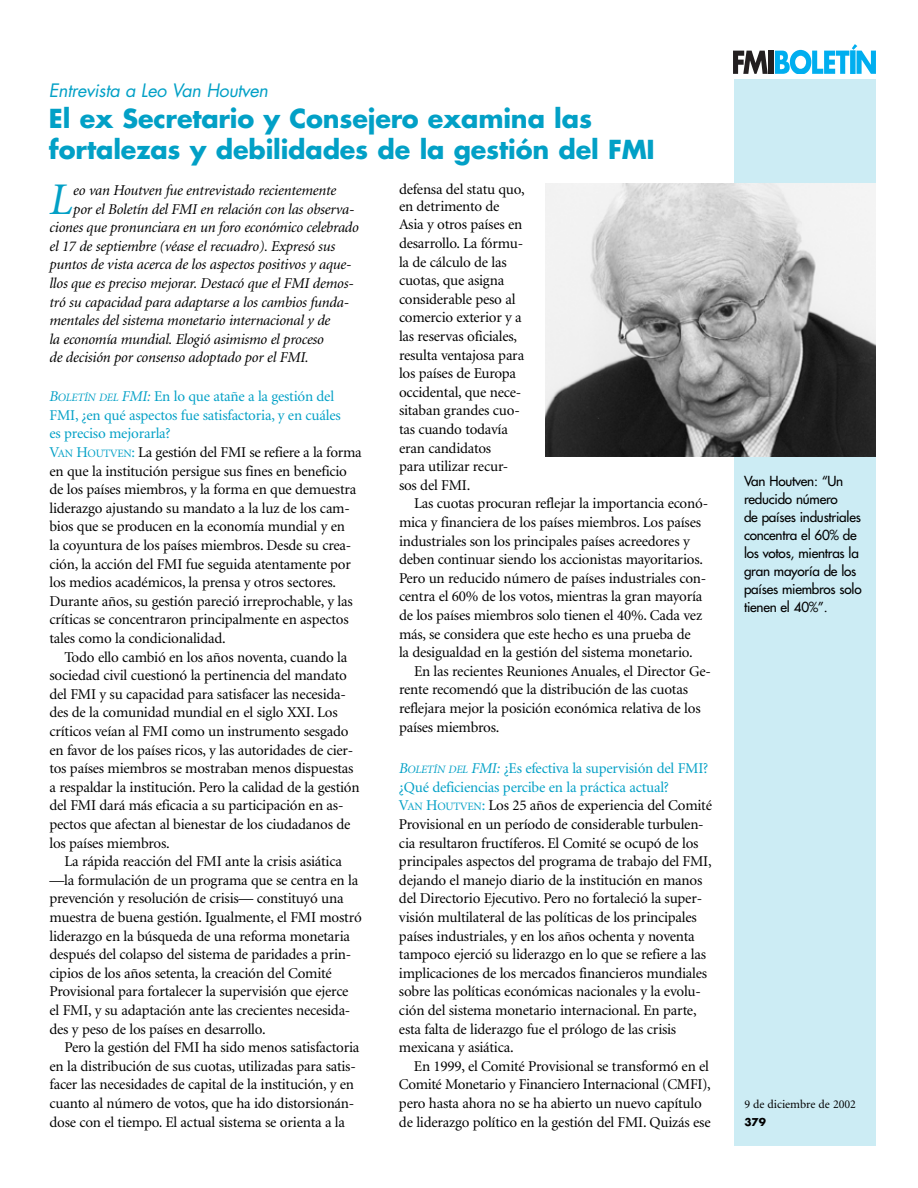
<style>
.page{position:relative;width:918px;height:1188px;background:#fff}
.page>*{position:absolute;margin:0;border:0;box-sizing:border-box;transform-origin:0 0}
.t1{font:italic 45.3px "Minion";color:#02a0c6}
.t2{font:700 25.5px/30.6px "Futura";letter-spacing:-.005em;color:#02a0c6}
.t3{font:italic 18px "Futura";letter-spacing:-.02em;color:#02a0c6}
.t4{font:15px/18.6px "Minion";letter-spacing:-.015em;color:#000}
.t5{font:italic 15px "Minion";letter-spacing:-.015em;color:#000}
.t6{font:13.5px/18px "Futura";letter-spacing:-.02em;color:#000}
.t7{font:12px "Minion";color:#000}
.t8{font:700 10.5px "Futura";color:#000}
.s1{font-style:italic;color:#02a0c6}
.s2{font-style:italic;font-size:11.25px;color:#02a0c6}
.s3{color:#02a0c6}
.s4{font-size:11.25px;color:#02a0c6}
</style>
<div class="page">
<svg style="left:733px;top:51px;width:35px;height:23px"></svg>
<div style="left:769px;top:51px;width:5px;height:23px;background:#231f20"></div>
<svg style="left:775px;top:44px;width:101px;height:30px"></svg>
<div style="left:734px;top:79px;width:142px;height:1067px;background:#ccecf4"></div>
<img style="left:546px;top:183px;width:330px;height:274px">
<p class="t3" style="left:49px;top:82px;width:221px">Entrevista a Leo Van Houtven</p>
<h2 class="t2" style="left:49px;top:105px;width:607px">El ex Secretario y Consejero examina las fortalezas y debilidades de la gestión del FMI</h2>
<h1 class="t1" style="left:50px;top:182px;width:25px">L</h1>
<p class="t5" style="left:73px;top:184px;width:264px">eo van Houtven fue entrevistado recientemente</p>
<p class="t5" style="left:73px;top:203px;width:283px">por el Boletín del FMI en relación con las observa-</p>
<p class="t5" style="left:50px;top:222px;width:311px">ciones que pronunciara en un foro económico celebrado</p>
<p class="t5" style="left:50px;top:240px;width:287px">el 17 de septiembre (véase el recuadro). Expresó sus</p>
<p class="t5" style="left:50px;top:259px;width:304px">puntos de vista acerca de los aspectos positivos y aque-</p>
<p class="t5" style="left:50px;top:277px;width:306px">llos que es preciso mejorar. Destacó que el FMI demos-</p>
<p class="t5" style="left:50px;top:296px;width:301px">tró su capacidad para adaptarse a los cambios funda-</p>
<p class="t5" style="left:50px;top:315px;width:282px">mentales del sistema monetario internacional y de</p>
<p class="t5" style="left:50px;top:333px;width:276px">la economía mundial. Elogió asimismo el proceso</p>
<p class="t5" style="left:50px;top:352px;width:261px">de decisión por consenso adoptado por el FMI.</p>
<p class="t4" style="left:49px;top:388px;width:314px"><span class="s1">B</span><span class="s2">OLETÍN DEL</span> <span class="s1">FMI:</span> <span class="s3">En lo que atañe a la gestión del FMI, ¿en qué aspectos fue satisfactoria, y en cuáles<br>es preciso mejorarla?<br>V</span><span class="s4">AN</span> <span class="s3">H</span><span class="s4">OUTVEN</span><span class="s3">:</span> La gestión del FMI se refiere a la forma en que la institución persigue sus fines en beneficio de los países miembros, y la forma en que demuestra liderazgo ajustando su mandato a la luz de los cam&shy;bios que se producen en la economía mundial y en<br>la coyuntura de los países miembros. Desde su crea&shy;ción, la acción del FMI fue seguida atentamente por los medios académicos, la prensa y otros sectores.<br>Durante años, su gestión pareció irreprochable, y las críticas se concentraron principalmente en aspectos tales como la condicionalidad.</p>
<p class="t4" style="left:49px;top:649px;width:312px;text-indent:15px">Todo ello cambió en los años noventa, cuando la sociedad civil cuestionó la pertinencia del mandato del FMI y su capacidad para satisfacer las necesida&shy;des de la comunidad mundial en el siglo XXI. Los críticos veían al FMI como un instrumento sesgado en favor de los países ricos, y las autoridades de cier&shy;tos países miembros se mostraban menos dispuestas a respaldar la institución. Pero la calidad de la gestión del FMI dará más eficacia a su participación en as&shy;pectos que afectan al bienestar de los ciudadanos de los países miembros.</p>
<p class="t4" style="left:49px;top:853px;width:314px;text-indent:15px">La rápida reacción del FMI ante la crisis asiática —la formulación de un programa que se centra en la prevención y resolución de crisis— constituyó una muestra de buena gestión. Igualmente, el FMI mostró liderazgo en la búsqueda de una reforma monetaria después del colapso del sistema de paridades a prin&shy;cipios de los años setenta, la creación del Comité Provisional para fortalecer la supervisión que ejerce el FMI, y su adaptación ante las crecientes necesida&shy;des y peso de los países en desarrollo.</p>
<p class="t4" style="left:49px;top:1039px;width:312px;text-indent:15px">Pero la gestión del FMI ha sido menos satisfactoria en la distribución de sus cuotas, utilizadas para satis&shy;facer las necesidades de capital de la institución, y en cuanto al número de votos, que ha ido distorsionán&shy;dose con el tiempo. El actual sistema se orienta a la</p>
<p class="t4" style="left:399px;top:182px;width:127px;line-height:17.1px">defensa del statu quo, en detrimento de</p>
<p class="t4" style="left:399px;top:217px;width:127px">Asia y otros países en desarrollo. La fórmu&shy;la de cálculo de las cuotas, que asigna considerable peso al comercio exterior y a las reservas oficiales, resulta ventajosa para los países de Europa occidental, que nece&shy;sitaban grandes cuo&shy;tas cuando todavía eran candidatos<br>para utilizar recur&shy;sos del FMI.</p>
<p class="t4" style="left:399px;top:496px;width:311px;text-indent:15px">Las cuotas procuran reflejar la importancia econó&shy;mica y financiera de los países miembros. Los países industriales son los principales países acreedores y deben continuar siendo los accionistas mayoritarios.<br>Pero un reducido número de países industriales con&shy;centra el 60% de los votos, mientras la gran mayoría de los países miembros solo tienen el 40%. Cada vez más, se considera que este hecho es una prueba de<br>la desigualdad en la gestión del sistema monetario.</p>
<p class="t4" style="left:399px;top:663px;width:314px;text-indent:15px">En las recientes Reuniones Anuales, el Director Ge&shy;rente recomendó que la distribución de las cuotas reflejara mejor la posición económica relativa de los países miembros.</p>
<p class="t4" style="left:399px;top:760px;width:314px"><span class="s1">B</span><span class="s2">OLETÍN DEL</span> <span class="s1">FMI:</span> <span class="s3">¿Es efectiva la supervisión del FMI? ¿Qué deficiencias percibe en la práctica actual?<br>V</span><span class="s4">AN</span> <span class="s3">H</span><span class="s4">OUTVEN</span><span class="s3">:</span> Los 25 años de experiencia del Comité Provisional en un período de considerable turbulen&shy;cia resultaron fructíferos. El Comité se ocupó de los principales aspectos del programa de trabajo del FMI, dejando el manejo diario de la institución en manos del Directorio Ejecutivo. Pero no fortaleció la super&shy;visión multilateral de las políticas de los principales países industriales, y en los años ochenta y noventa tampoco ejerció su liderazgo en lo que se refiere a las implicaciones de los mercados financieros mundiales sobre las políticas económicas nacionales y la evolu&shy;ción del sistema monetario internacional. En parte, esta falta de liderazgo fue el prólogo de las crisis mexicana y asiática.</p>
<p class="t4" style="left:399px;top:1058px;width:313px;text-indent:15px">En 1999, el Comité Provisional se transformó en el Comité Monetario y Financiero Internacional (CMFI), pero hasta ahora no se ha abierto un nuevo capítulo de liderazgo político en la gestión del FMI. Quizás ese</p>
<p class="t6" style="left:744px;top:473px;width:119px">Van Houtven: “Un reducido número<br>de países industriales concentra el 60% de los votos, mientras la gran mayoría de los países miembros solo tienen el 40%”.</p>
<p class="t7" style="left:744px;top:1099px;width:113px">9 de diciembre de 2002</p>
<p class="t8" style="left:744px;top:1117px;width:23px">379</p>
</div>
